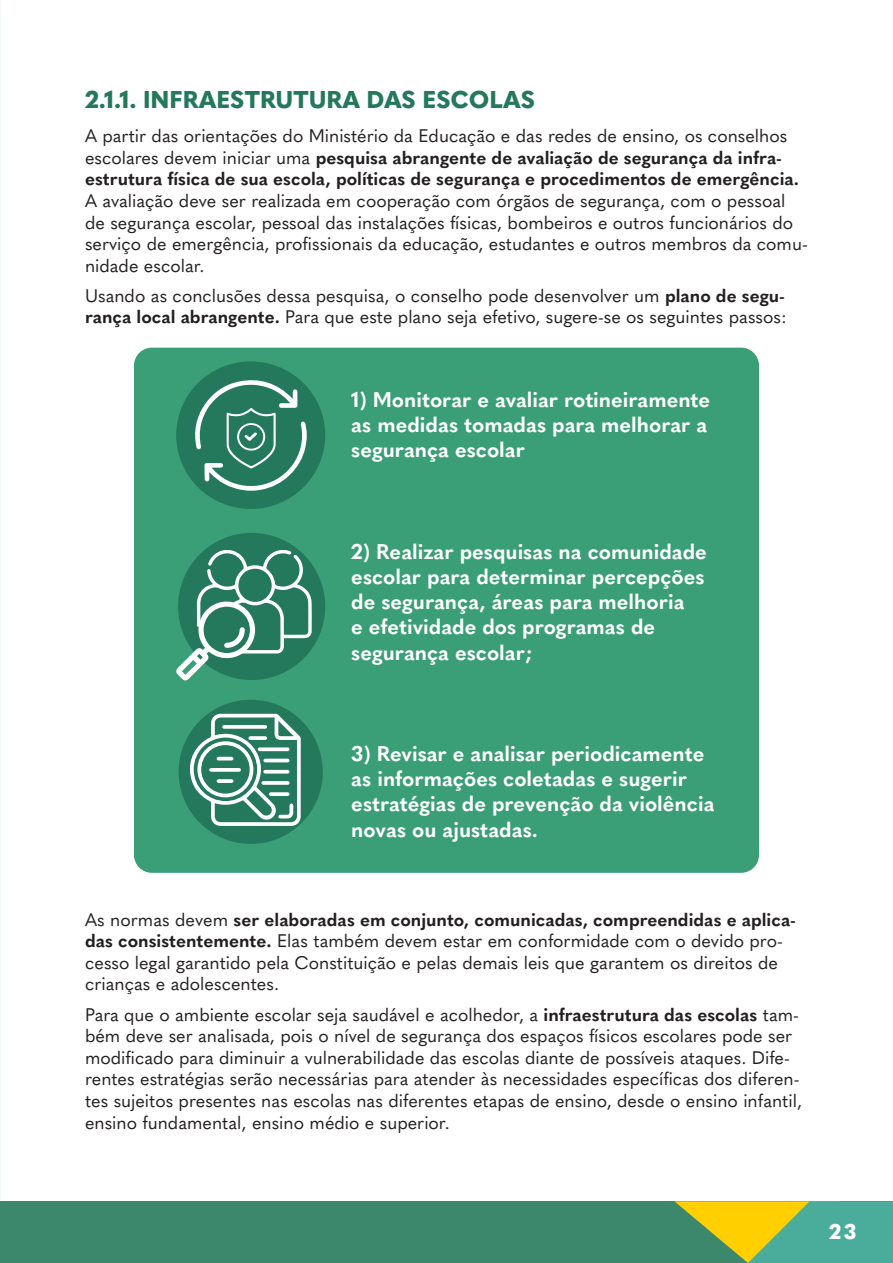
<style>
.page{position:relative;width:893px;height:1263px;background:#fff}
.page>*{position:absolute;margin:0;border:0;box-sizing:border-box;transform-origin:0 0}
.subtítulo__corrigido{font:800 24px "Quasimoda";color:#24785c}
.bullet_list{font:700 21px/25.2px "Quasimoda";color:#fff}
.t1{font:800 21px "Quasimoda";color:#fff}
.corpo_de_texto{font:18px/21.6px "Quasimoda";color:#231f20}
.s1{font-weight:700}
</style>
<div class="page">
<div style="left:0;top:1201px;width:893px;height:62px;background:#3c886d"></div>
<svg style="left:674px;top:1201px;width:219px;height:62px"></svg>
<div style="left:134px;top:348px;width:625px;height:525px;background:#3a9e76;border-radius:18px"></div>
<div style="left:178px;top:533px;width:147px;height:147px;background:#24785c;border-radius:50%"></div>
<svg style="left:176px;top:548px;width:136px;height:132px"></svg>
<div style="left:179px;top:700px;width:144px;height:144px;background:#24785c;border-radius:50%"></div>
<svg style="left:188px;top:714px;width:113px;height:112px"></svg>
<div style="left:176px;top:361px;width:149px;height:148px;background:#24785c;border-radius:50%"></div>
<svg style="left:193px;top:377px;width:114px;height:114px"></svg>
<p class="subtítulo__corrigido" style="left:85px;top:80px;width:452px">2.1.1. INFRAESTRUTURA DAS ESCOLAS</p>
<p class="corpo_de_texto" style="left:85px;top:124px;width:724px">A partir das orientações do Ministério da Educação e das redes de ensino, os conselhos escolares devem iniciar uma <span class="s1">pesquisa abrangente de avaliação de segurança da infra&shy;estrutura física de sua escola, políticas de segurança e procedimentos de emergência.<br></span>A avaliação deve ser realizada em cooperação com órgãos de segurança, com o pessoal de segurança escolar, pessoal das instalações físicas, bombeiros e outros funcionários do serviço de emergência, profissionais da educação, estudantes e outros membros da comu&shy;nidade escolar.</p>
<p class="corpo_de_texto" style="left:85px;top:283px;width:703px">Usando as conclusões dessa pesquisa, o conselho pode desenvolver um <span class="s1">plano de segu&shy;rança local abrangente.</span> Para que este plano seja efetivo, sugere-se os seguintes passos:</p>
<p class="bullet_list" style="left:351px;top:385px;width:360px">1) Monitorar e avaliar rotineiramente as medidas tomadas para melhorar a segurança escolar</p>
<p class="bullet_list" style="left:351px;top:537px;width:357px">2) Realizar pesquisas na comunidade escolar para determinar percepções de segurança, áreas para melhoria<br>e efetividade dos programas de segurança escolar;</p>
<p class="bullet_list" style="left:351px;top:739px;width:365px">3) Revisar e analisar periodicamente as informações coletadas e sugerir estratégias de prevenção da violência novas ou ajustadas.</p>
<p class="corpo_de_texto" style="left:85px;top:907px;width:712px">As normas devem <span class="s1">ser elaboradas em conjunto, comunicadas, compreendidas e aplica&shy;das consistentemente.</span> Elas também devem estar em conformidade com o devido pro&shy;cesso legal garantido pela Constituição e pelas demais leis que garantem os direitos de crianças e adolescentes.</p>
<p class="corpo_de_texto" style="left:85px;top:1002px;width:718px">Para que o ambiente escolar seja saudável e acolhedor, a <span class="s1">infraestrutura das escolas</span> tam&shy;bém deve ser analisada, pois o nível de segurança dos espaços físicos escolares pode ser modificado para diminuir a vulnerabilidade das escolas diante de possíveis ataques. Dife&shy;rentes estratégias serão necessárias para atender às necessidades específicas dos diferen&shy;tes sujeitos presentes nas escolas nas diferentes etapas de ensino, desde o ensino infantil, ensino fundamental, ensino médio e superior.</p>
<p class="t1" style="left:829px;top:1215px;width:29px">23</p>
</div>
